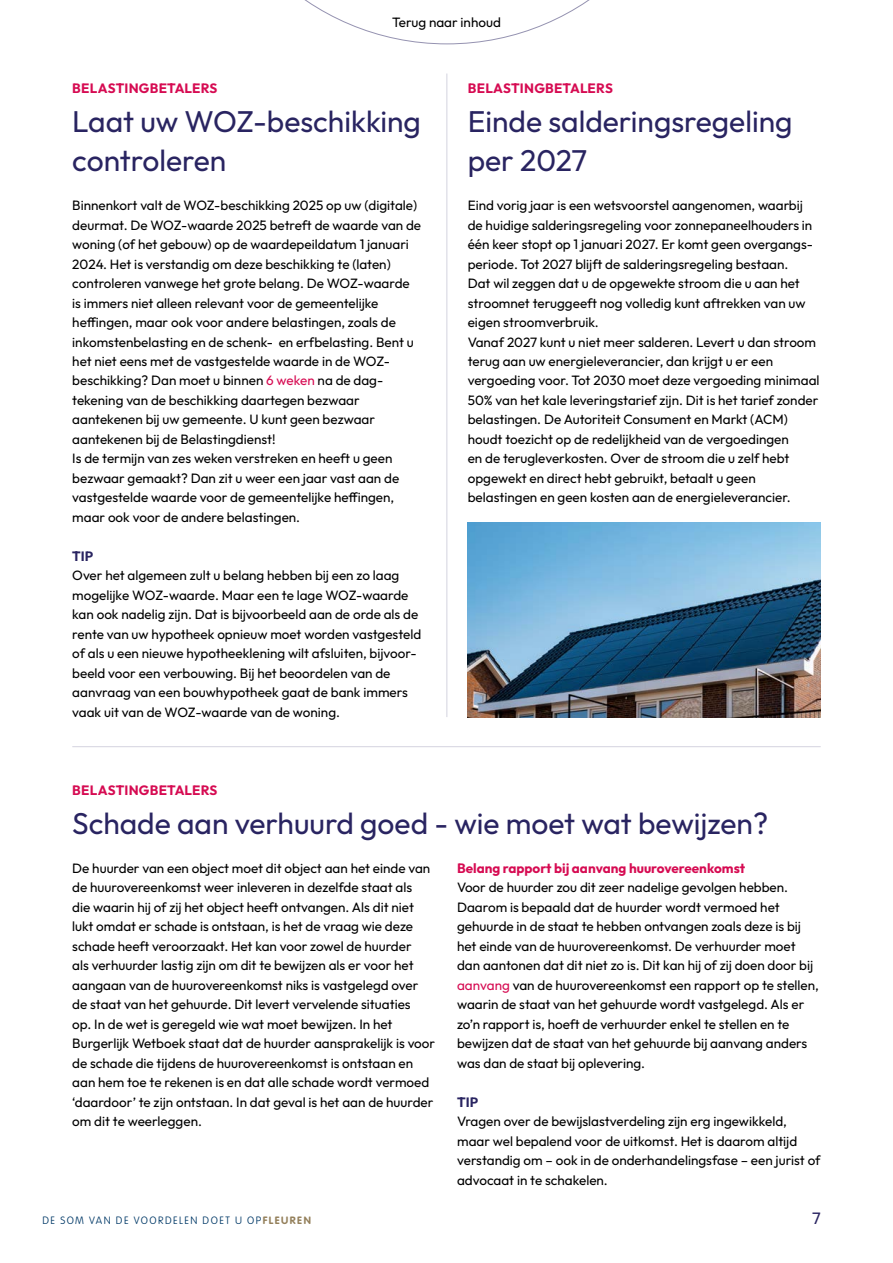
<style>
.page{position:relative;width:893px;height:1263px;background:#fff}
.page>*{position:absolute;margin:0;border:0;box-sizing:border-box;transform-origin:0 0}
.t1{font:30px/39px "Outfit";color:#292461}
.t2{font:16.5px "Outfit";color:#292461}
.t3{font:13.5px/19.5px "Outfit";color:#000}
.t4{font:700 13.5px "Outfit";color:#d60b52}
.t5{font:700 13.5px "Outfit";color:#292461}
.t6{font:100 10.5px "VAG Rounded";letter-spacing:.145em;color:#003967}
.s1{color:#d60b52}
.s2{font-weight:700;color:#94805b}
</style>
<div class="page">
<svg style="left:304px;top:0;width:286px;height:44px"></svg>
<hr style="left:446px;top:74px;width:1px;height:643px;background:#d4d3df">
<img style="left:468px;top:522px;width:353px;height:195px">
<hr style="left:72px;top:746px;width:749px;height:1px;background:#d4d3df">
<p class="t3" style="left:392px;top:12px;width:110px">Terug naar inhoud</p>
<p class="t4" style="left:72px;top:79px;width:147px">BELASTINGBETALERS</p>
<h1 class="t1" style="left:72px;top:103px;width:350px">Laat uw WOZ-beschikking controleren</h1>
<p class="t3" style="left:72px;top:196px;width:350px">Binnenkort valt de WOZ-beschikking 2025 op uw (digitale) deurmat. De WOZ-waarde 2025 betreft de waarde van de woning (of het gebouw) op de waardepeildatum 1 januari 2024. Het is verstandig om deze beschikking te (laten) controleren vanwege het grote belang. De WOZ-waarde is immers niet alleen relevant voor de gemeentelijke heffingen, maar ook voor andere belastingen, zoals de inkomstenbelasting en de schenk- en erfbelasting. Bent u het niet eens met de vastgestelde waarde in de WOZ&shy;beschikking? Dan moet u binnen <span class="s1">6 weken</span> na de dag&shy;tekening van de beschikking daartegen bezwaar aantekenen bij uw gemeente. U kunt geen bezwaar aantekenen bij de Belastingdienst!<br>Is de termijn van zes weken verstreken en heeft u geen bezwaar gemaakt? Dan zit u weer een jaar vast aan de vastgestelde waarde voor de gemeentelijke heffingen, maar ook voor de andere belastingen.</p>
<p class="t5" style="left:72px;top:547px;width:23px">TIP</p>
<p class="t3" style="left:72px;top:566px;width:350px">Over het algemeen zult u belang hebben bij een zo laag mogelijke WOZ-waarde. Maar een te lage WOZ-waarde kan ook nadelig zijn. Dat is bijvoorbeeld aan de orde als de rente van uw hypotheek opnieuw moet worden vastgesteld of als u een nieuwe hypotheeklening wilt afsluiten, bijvoor&shy;beeld voor een verbouwing. Bij het beoordelen van de aanvraag van een bouwhypotheek gaat de bank immers vaak uit van de WOZ-waarde van de woning.</p>
<p class="t4" style="left:468px;top:79px;width:147px">BELASTINGBETALERS</p>
<h1 class="t1" style="left:468px;top:103px;width:326px">Einde salderingsregeling per 2027</h1>
<p class="t3" style="left:468px;top:196px;width:353px">Eind vorig jaar is een wetsvoorstel aangenomen, waarbij de huidige salderingsregeling voor zonnepaneelhouders in één keer stopt op 1 januari 2027. Er komt geen overgangs&shy;periode. Tot 2027 blijft de salderingsregeling bestaan.<br>Dat wil zeggen dat u de opgewekte stroom die u aan het stroomnet teruggeeft nog volledig kunt aftrekken van uw eigen stroomverbruik.<br>Vanaf 2027 kunt u niet meer salderen. Levert u dan stroom terug aan uw energieleverancier, dan krijgt u er een vergoeding voor. Tot 2030 moet deze vergoeding minimaal 50% van het kale leveringstarief zijn. Dit is het tarief zonder belastingen. De Autoriteit Consument en Markt (ACM) houdt toezicht op de redelijkheid van de vergoedingen<br>en de terugleverkosten. Over de stroom die u zelf hebt opgewekt en direct hebt gebruikt, betaalt u geen belastingen en geen kosten aan de energieleverancier.</p>
<p class="t4" style="left:72px;top:781px;width:147px">BELASTINGBETALERS</p>
<h1 class="t1" style="left:72px;top:805px;width:697px">Schade aan verhuurd goed - wie moet wat bewijzen?</h1>
<p class="t3" style="left:72px;top:859px;width:364px">De huurder van een object moet dit object aan het einde van de huurovereenkomst weer inleveren in dezelfde staat als<br>die waarin hij of zij het object heeft ontvangen. Als dit niet lukt omdat er schade is ontstaan, is het de vraag wie deze schade heeft veroorzaakt. Het kan voor zowel de huurder<br>als verhuurder lastig zijn om dit te bewijzen als er voor het aangaan van de huurovereenkomst niks is vastgelegd over de staat van het gehuurde. Dit levert vervelende situaties<br>op. In de wet is geregeld wie wat moet bewijzen. In het Burgerlijk Wetboek staat dat de huurder aansprakelijk is voor de schade die tijdens de huurovereenkomst is ontstaan en aan hem toe te rekenen is en dat alle schade wordt vermoed ‘daardoor’ te zijn ontstaan. In dat geval is het aan de huurder om dit te weerleggen.</p>
<p class="t4" style="left:457px;top:859px;width:290px">Belang rapport bij aanvang huurovereenkomst</p>
<p class="t3" style="left:457px;top:878px;width:363px">Voor de huurder zou dit zeer nadelige gevolgen hebben.<br>Daarom is bepaald dat de huurder wordt vermoed het gehuurde in de staat te hebben ontvangen zoals deze is bij het einde van de huurovereenkomst. De verhuurder moet dan aantonen dat dit niet zo is. Dit kan hij of zij doen door bij <span class="s1">aanvang</span> van de huurovereenkomst een rapport op te stellen, waarin de staat van het gehuurde wordt vastgelegd. Als er zo’n rapport is, hoeft de verhuurder enkel te stellen en te bewijzen dat de staat van het gehuurde bij aanvang anders was dan de staat bij oplevering.</p>
<p class="t5" style="left:457px;top:1093px;width:23px">TIP</p>
<p class="t3" style="left:457px;top:1112px;width:365px">Vragen over de bewijslastverdeling zijn erg ingewikkeld, maar wel bepalend voor de uitkomst. Het is daarom altijd verstandig om – ook in de onderhandelingsfase – een jurist of advocaat in te schakelen.</p>
<p class="t6" style="left:43px;top:1214px;width:270px">DE SOM VAN DE VOORDELEN DOET U OP<span class="s2">FLEUREN</span></p>
<p class="t2" style="left:812px;top:1208px;width:10px">7</p>
</div>
